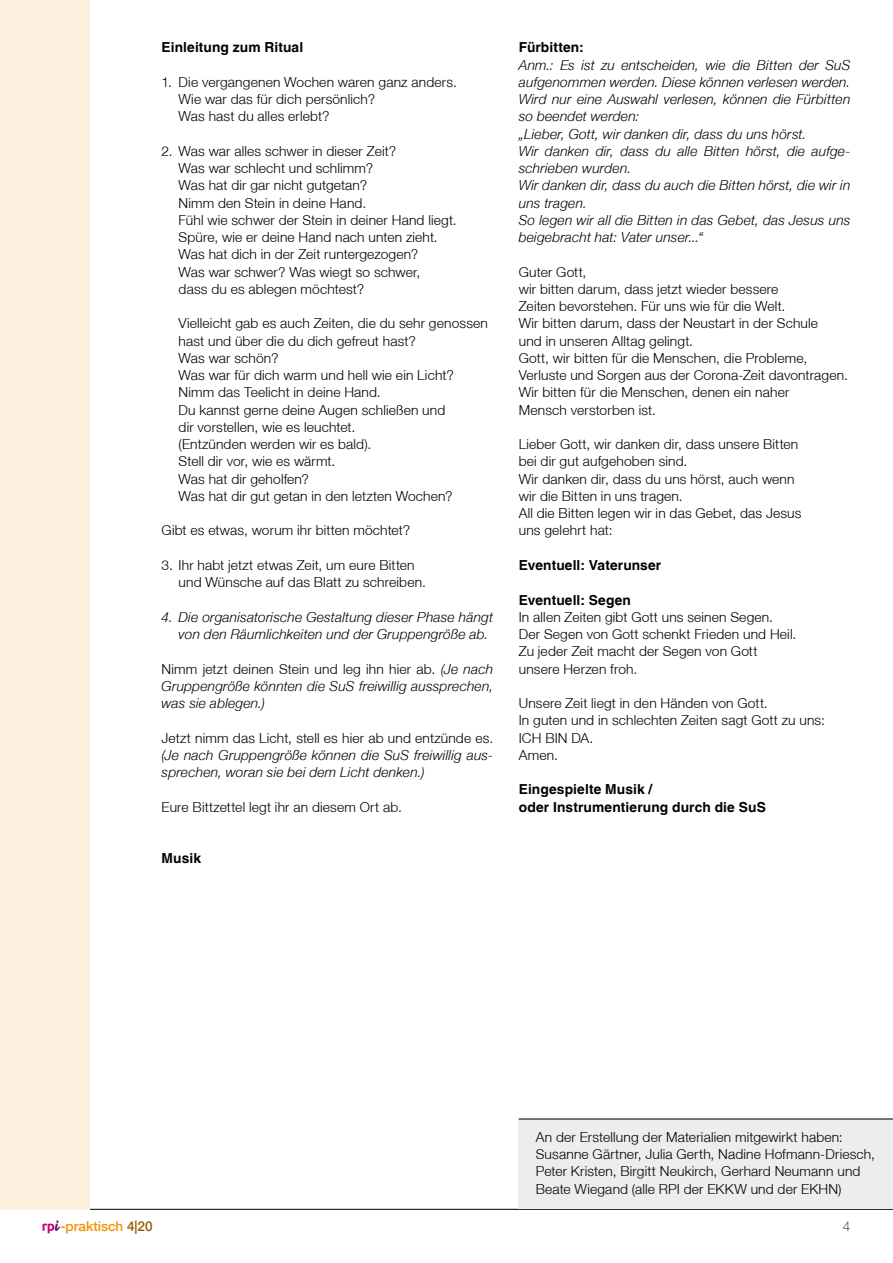
<style>
.page{position:relative;width:893px;height:1263px;background:#fff}
.page>*{position:absolute;margin:0;border:0;box-sizing:border-box;transform-origin:0 0}
.t1{font:300 13.8px/17.2px "Helvetica Neue LT";letter-spacing:.01em;color:#000}
.t2{font:italic 300 13.8px/17.2px "Helvetica Neue LT";letter-spacing:.01em;color:#000}
.t3{font:700 13.8px/17.2px "Helvetica LT";letter-spacing:.005em;color:#000}
.t4{font:500 13.5px "Helvetica Neue LT";color:#f39200}
.t5{font:100 13.5px "Helvetica Neue LT";color:#000}
.s1{font-style:normal}
.s2{color:#935b00}
</style>
<div class="page">
<hr style="left:0;top:1209px;width:893px;height:1px;background:#000">
<svg style="left:43px;top:1220px;width:17px;height:13px"></svg>
<div style="left:0;top:0;width:89px;height:1209px;background:#fef0de"></div>
<div style="left:519px;top:1119px;width:374px;height:90px;background:#ededed"></div>
<hr style="left:519px;top:1119px;width:374px;height:1px;background:#000">
<p class="t3" style="left:162px;top:39px;width:143px">Einleitung zum Ritual</p>
<p class="t1" style="left:179px;top:73px;width:280px;text-indent:-17px">1. Die vergangenen Wochen waren ganz anders.<br>Wie war das für dich persönlich?<br>Was hast du alles erlebt?</p>
<p class="t1" style="left:179px;top:142px;width:280px;text-indent:-17px">2. Was war alles schwer in dieser Zeit?<br>Was war schlecht und schlimm?<br>Was hat dir gar nicht gutgetan?<br>Nimm den Stein in deine Hand.<br>Fühl wie schwer der Stein in deiner Hand liegt.<br>Spüre, wie er deine Hand nach unten zieht.<br>Was hat dich in der Zeit runtergezogen?<br>Was war schwer? Was wiegt so schwer,<br>dass du es ablegen möchtest?</p>
<p class="t1" style="left:179px;top:315px;width:311px">Vielleicht gab es auch Zeiten, die du sehr genossen hast und über die du dich gefreut hast?<br>Was war schön?<br>Was war für dich warm und hell wie ein Licht?<br>Nimm das Teelicht in deine Hand.<br>Du kannst gerne deine Augen schließen und<br>dir vorstellen, wie es leuchtet.<br>(Entzünden werden wir es bald).<br>Stell dir vor, wie es wärmt.<br>Was hat dir geholfen?<br>Was hat dir gut getan in den letzten Wochen?</p>
<p class="t1" style="left:162px;top:522px;width:250px">Gibt es etwas, worum ihr bitten möchtet?</p>
<p class="t1" style="left:179px;top:556px;width:249px;text-indent:-17px">3. Ihr habt jetzt etwas Zeit, um eure Bitten und Wünsche auf das Blatt zu schreiben.</p>
<p class="t2" style="left:179px;top:608px;width:316px;text-indent:-17px">4. Die organisatorische Gestaltung dieser Phase hängt von den Räumlichkeiten und der Gruppengröße ab.</p>
<p class="t2" style="left:162px;top:660px;width:333px;text-align:justify"><span class="s1">Nimm jetzt deinen Stein und leg ihn hier ab.</span> (Je nach Gruppengröße könnten die SuS freiwillig aussprechen, was sie ablegen.)</p>
<p class="t1" style="left:162px;top:729px;width:333px">Jetzt nimm das Licht, stell es hier ab und entzünde es.</p>
<p class="t2" style="left:162px;top:746px;width:333px">(Je nach Gruppengröße können die SuS freiwillig aus&shy;sprechen, woran sie bei dem Licht denken.)</p>
<p class="t1" style="left:162px;top:798px;width:242px">Eure Bittzettel legt ihr an diesem Ort ab.</p>
<p class="t3" style="left:162px;top:849px;width:41px">Musik</p>
<p class="t3" style="left:519px;top:39px;width:67px">Fürbitten:</p>
<p class="t2" style="left:519px;top:56px;width:333px">Anm.: Es ist zu entscheiden, wie die Bitten der SuS aufgenommen werden. Diese können verlesen werden.<br>Wird nur eine Auswahl verlesen, können die Fürbitten so beendet werden:<br>„Lieber, Gott, wir danken dir, dass du uns hörst.<br>Wir danken dir, dass du alle Bitten hörst, die aufge&shy;schrieben wurden.<br>Wir danken dir, dass du auch die Bitten hörst, die wir in uns tragen.<br>So legen wir all die Bitten in das Gebet, das Jesus uns beigebracht hat: Vater unser...“</p>
<p class="t1" style="left:519px;top:263px;width:331px">Guter Gott,<br>wir bitten darum, dass jetzt wieder bessere<br>Zeiten bevorstehen. Für uns wie für die Welt.<br>Wir bitten darum, dass der Neustart in der Schule<br>und in unseren Alltag gelingt.<br>Gott, wir bitten für die Menschen, die Probleme, Verluste und Sorgen aus der Corona-Zeit davontragen.<br>Wir bitten für die Menschen, denen ein naher<br>Mensch verstorben ist.</p>
<p class="t1" style="left:519px;top:435px;width:284px">Lieber Gott, wir danken dir, dass unsere Bitten bei dir gut aufgehoben sind.<br>Wir danken dir, dass du uns hörst, auch wenn wir die Bitten in uns tragen.<br>All die Bitten legen wir in das Gebet, das Jesus uns gelehrt hat:</p>
<p class="t3" style="left:519px;top:556px;width:144px">Eventuell: Vaterunser</p>
<p class="t3" style="left:519px;top:591px;width:114px">Eventuell: Segen</p>
<p class="t1" style="left:519px;top:608px;width:279px">In allen Zeiten gibt Gott uns seinen Segen.<br>Der Segen von Gott schenkt Frieden und Heil.<br>Zu jeder Zeit macht der Segen von Gott unsere Herzen froh.</p>
<p class="t1" style="left:519px;top:694px;width:308px">Unsere Zeit liegt in den Händen von Gott.<br>In guten und in schlechten Zeiten sagt Gott zu uns:<br>ICH BIN DA.<br>Amen.</p>
<p class="t3" style="left:519px;top:780px;width:249px">Eingespielte Musik /<br>oder Instrumentierung durch die SuS</p>
<p class="t1" style="left:536px;top:1128px;width:341px">An der Erstellung der Materialien mitgewirkt haben:<br>Susanne Gärtner, Julia Gerth, Nadine Hofmann-Driesch, Peter Kristen, Birgitt Neukirch, Gerhard Neumann und Beate Wiegand (alle RPI der EKKW und der EKHN)</p>
<p class="t4" style="left:60px;top:1218px;width:94px">-praktisch <span class="s2">4|20</span></p>
<p class="t5" style="left:843px;top:1218px;width:9px">4</p>
</div>
